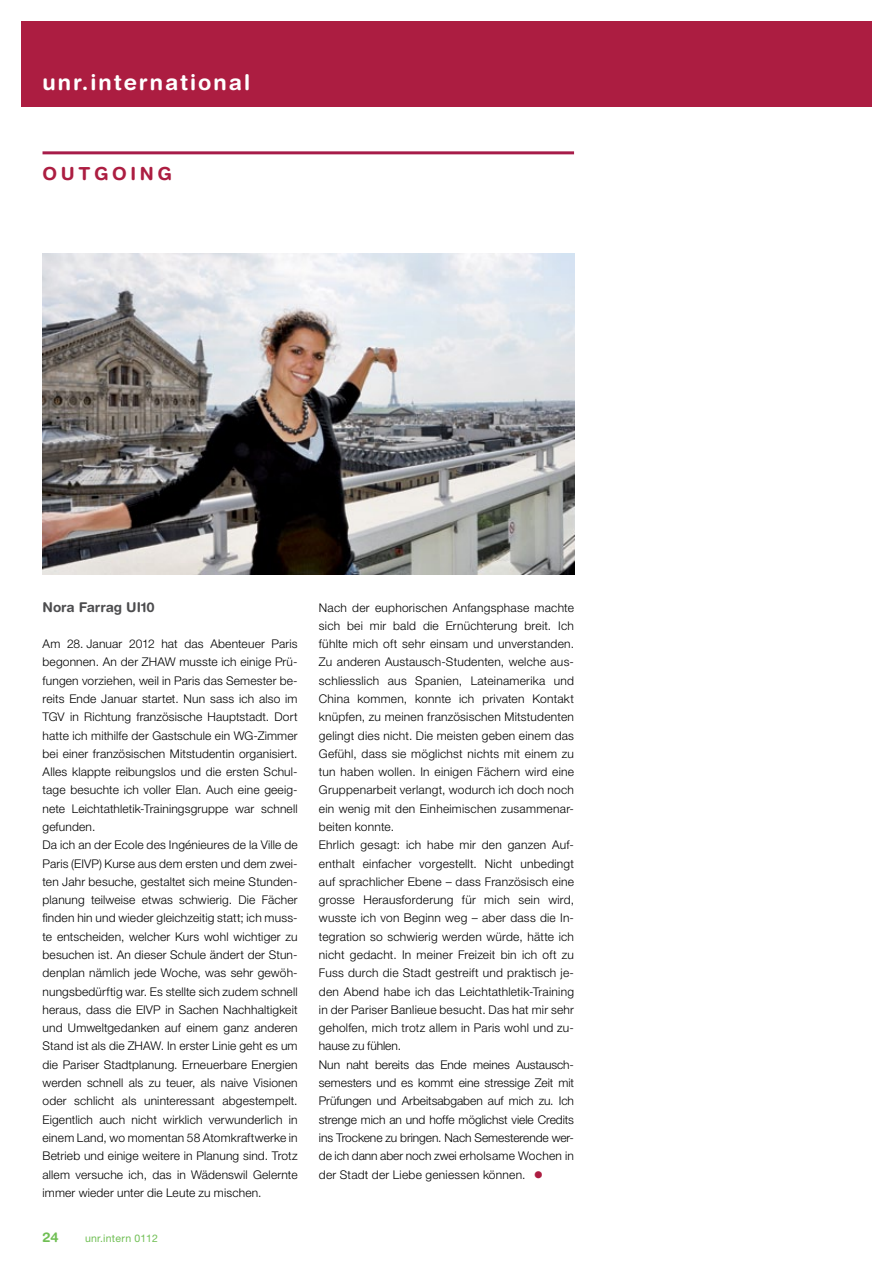
<style>
.page{position:relative;width:893px;height:1263px;background:#fff}
.page>*{position:absolute;margin:0;border:0;box-sizing:border-box;transform-origin:0 0}
.t1{font:700 43.5px "Helvetica Rounded LT Std";color:#ac1d41}
.t2{font:700 21.75px "Helvetica Rounded LT Std";letter-spacing:.09em;color:#fff}
.t3{font:700 18px "Helvetica Rounded LT Std";letter-spacing:.2em;color:#ac1d41}
.t4{font:700 13.5px "Helvetica Rounded LT Std";color:#4d4d4f}
.t5{font:700 13.5px "Helvetica Rounded LT Std";color:#70bf54}
.t6{font:300 12px/18.3px "Helvetica Neue LT Pro";letter-spacing:.015em;color:#000}
.t7{font:10.5px "Helvetica Neue LT Pro";letter-spacing:.025em;color:#70bf54}
</style>
<div class="page">
<div style="left:21px;top:21px;width:851px;height:85px;background:#ac1d41"></div>
<hr style="left:43px;top:151px;width:531px;height:3px;background:#a71c49">
<img style="left:43px;top:254px;width:531px;height:321px">
<h2 class="t2" style="left:43px;top:69px;width:209px">unr.international</h2>
<h3 class="t3" style="left:43px;top:163px;width:131px">OUTGOING</h3>
<p class="t4" style="left:43px;top:598px;width:114px">Nora Farrag UI10</p>
<p class="t6" style="left:43px;top:634px;width:257px">Am 28. Januar 2012 hat das Abenteuer Paris begonnen. An der ZHAW musste ich einige Prü&shy;fungen vorziehen, weil in Paris das Semester be&shy;reits Ende Januar startet. Nun sass ich also im TGV in Richtung französische Hauptstadt. Dort hatte ich mithilfe der Gastschule ein WG-Zimmer bei einer französischen Mitstudentin organisiert.<br>Alles klappte reibungslos und die ersten Schul&shy;tage besuchte ich voller Elan. Auch eine geeig&shy;nete Leichtathletik-Trainingsgruppe war schnell gefunden.<br>Da ich an der Ecole des Ingénieures de la Ville de Paris (EIVP) Kurse aus dem ersten und dem zwei&shy;ten Jahr besuche, gestaltet sich meine Stunden&shy;planung teilweise etwas schwierig. Die Fächer finden hin und wieder gleichzeitig statt; ich muss&shy;te entscheiden, welcher Kurs wohl wichtiger zu besuchen ist. An dieser Schule ändert der Stun&shy;denplan nämlich jede Woche, was sehr gewöh&shy;nungsbedürftig war. Es stellte sich zudem schnell heraus, dass die EIVP in Sachen Nachhaltigkeit und Umweltgedanken auf einem ganz anderen Stand ist als die ZHAW. In erster Linie geht es um die Pariser Stadtplanung. Erneuerbare Energien werden schnell als zu teuer, als naive Visionen oder schlicht als uninteressant abgestempelt.<br>Eigentlich auch nicht wirklich verwunderlich in einem Land, wo momentan 58 Atomkraftwerke in Betrieb und einige weitere in Planung sind. Trotz allem versuche ich, das in Wädenswil Gelernte immer wieder unter die Leute zu mischen.</p>
<p class="t5" style="left:43px;top:1229px;width:18px">24</p>
<p class="t7" style="left:85px;top:1231px;width:74px">unr.intern 0112</p>
<p class="t6" style="left:319px;top:598px;width:257px">Nach der euphorischen Anfangsphase machte sich bei mir bald die Ernüchterung breit. Ich fühlte mich oft sehr einsam und unverstanden.<br>Zu anderen Austausch-Studenten, welche aus&shy;schliesslich aus Spanien, Lateinamerika und China kommen, konnte ich privaten Kontakt knüpfen, zu meinen französischen Mitstudenten gelingt dies nicht. Die meisten geben einem das Gefühl, dass sie möglichst nichts mit einem zu tun haben wollen. In einigen Fächern wird eine Gruppenarbeit verlangt, wodurch ich doch noch ein wenig mit den Einheimischen zusammenar&shy;beiten konnte.<br>Ehrlich gesagt: ich habe mir den ganzen Auf&shy;enthalt einfacher vorgestellt. Nicht unbedingt auf sprachlicher Ebene – dass Französisch eine grosse Herausforderung für mich sein wird, wusste ich von Beginn weg – aber dass die In&shy;tegration so schwierig werden würde, hätte ich nicht gedacht. In meiner Freizeit bin ich oft zu Fuss durch die Stadt gestreift und praktisch je&shy;den Abend habe ich das Leichtathletik-Training in der Pariser Banlieue besucht. Das hat mir sehr geholfen, mich trotz allem in Paris wohl und zu&shy;hause zu fühlen.<br>Nun naht bereits das Ende meines Austausch&shy;semesters und es kommt eine stressige Zeit mit Prüfungen und Arbeitsabgaben auf mich zu. Ich strenge mich an und hoffe möglichst viele Credits ins Trockene zu bringen. Nach Semesterende wer&shy;de ich dann aber noch zwei erholsame Wochen in der Stadt der Liebe geniessen können.</p>
<h1 class="t1" style="left:532px;top:1136px;width:15px">.</h1>
</div>
